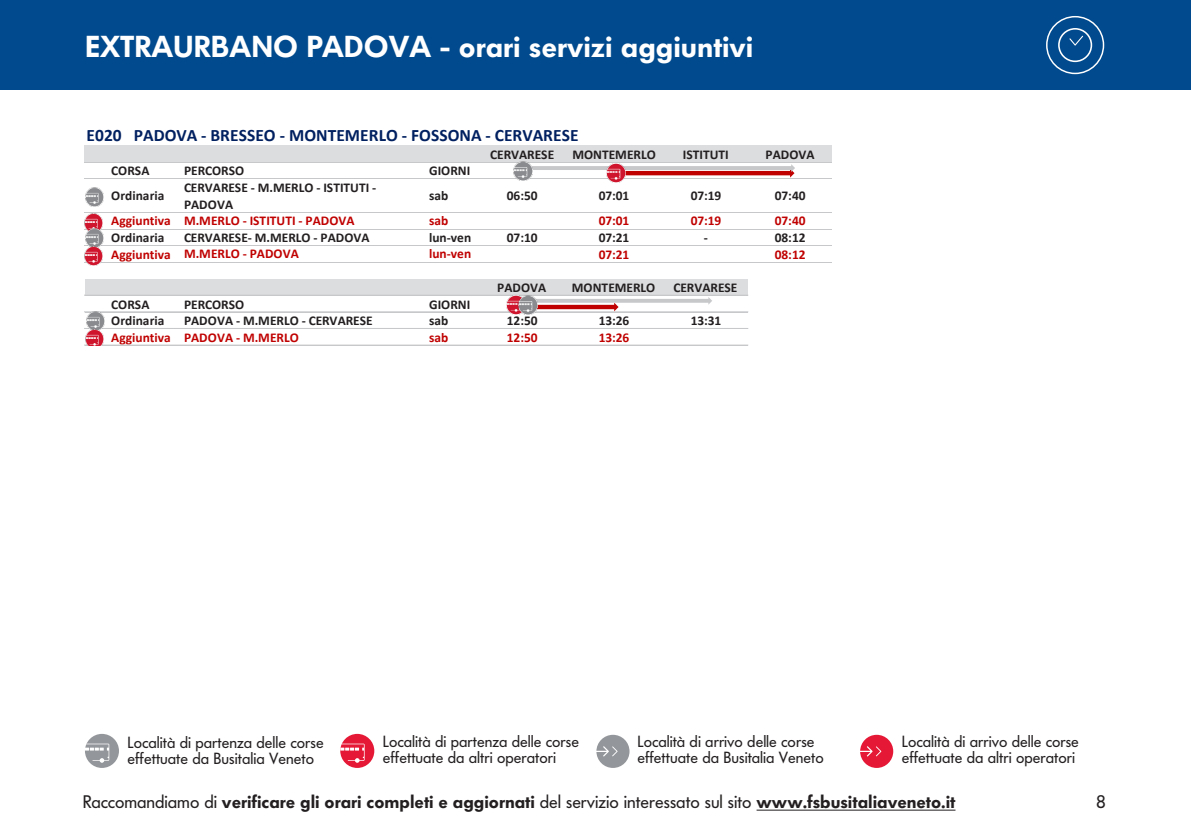
<style>
.page{position:relative;width:1191px;height:840px;background:#fff}
.page>*{position:absolute;margin:0;border:0;box-sizing:border-box;transform-origin:0 0}
.t1{font:600 30px "Futura Serie BQ";color:#fff}
.t2{font:600 18px "Futura Serie BQ";color:#231f20}
.t3{font:18px "Futura Serie BQ";color:#231f20}
.t4{font:700 17.4px "Calibri";letter-spacing:.005em;color:#002060}
.t5{font:16px/16px "Futura Serie BQ";color:#231f20}
.t6{font:700 13.4px/17.2px "Calibri";letter-spacing:-.005em;color:#231f20}
.t7{font:700 13.4px "Calibri";letter-spacing:-.005em;color:#c00000}
.s1{font-weight:400}
</style>
<div class="page">
<div style="left:0;top:0;width:1191px;height:90px;background:#004a8d"></div>
<div style="left:1046px;top:16px;width:58px;height:58px;border:1px solid #fff;border-radius:50%"></div>
<svg style="left:1058px;top:28px;width:34px;height:34px"></svg>
<hr style="left:756px;top:809px;width:199px;height:1px;background:#231f20">
<div style="left:596px;top:734px;width:33px;height:33px;background:#93969a;border-radius:50%"></div>
<svg style="left:596px;top:745px;width:21px;height:11px"></svg>
<div style="left:860px;top:734px;width:33px;height:33px;background:#e51836;border-radius:50%"></div>
<svg style="left:860px;top:745px;width:21px;height:11px"></svg>
<div style="left:85px;top:733px;width:34px;height:34px;background:#93969a;border-radius:50%"></div>
<svg style="left:85px;top:743px;width:24px;height:19px"></svg>
<div style="left:340px;top:733px;width:34px;height:34px;background:#e51836;border-radius:50%"></div>
<svg style="left:340px;top:743px;width:24px;height:19px"></svg>
<div style="left:85px;top:145px;width:747px;height:17px;background:#dcdddf"></div>
<div style="left:85px;top:278px;width:663px;height:17px;background:#dcdddf"></div>
<hr style="left:85px;top:162px;width:747px;height:1px;background:#c7c8ca">
<hr style="left:85px;top:178px;width:747px;height:1px;background:#c7c8ca">
<hr style="left:85px;top:212px;width:747px;height:1px;background:#c7c8ca">
<hr style="left:85px;top:228px;width:747px;height:1px;background:#c7c8ca">
<hr style="left:85px;top:245px;width:747px;height:1px;background:#c7c8ca">
<hr style="left:85px;top:262px;width:747px;height:1px;background:#c7c8ca">
<hr style="left:85px;top:295px;width:663px;height:1px;background:#c7c8ca">
<hr style="left:85px;top:311px;width:663px;height:1px;background:#c7c8ca">
<hr style="left:85px;top:328px;width:663px;height:1px;background:#c7c8ca">
<hr style="left:85px;top:344px;width:663px;height:1px;background:#c7c8ca">
<hr style="left:85px;top:345px;width:663px;height:1px;background:#c7c8ca">
<svg style="left:532px;top:164px;width:263px;height:13px"></svg>
<img style="left:85px;top:187px;width:18px;height:19px">
<img style="left:85px;top:214px;width:18px;height:14px">
<img style="left:85px;top:228px;width:18px;height:37px">
<img style="left:86px;top:311px;width:18px;height:18px">
<img style="left:86px;top:329px;width:18px;height:17px">
<svg style="left:537px;top:297px;width:175px;height:14px"></svg>
<img style="left:513px;top:161px;width:19px;height:19px">
<img style="left:606px;top:163px;width:19px;height:19px">
<img style="left:507px;top:295px;width:11px;height:19px">
<img style="left:518px;top:295px;width:19px;height:19px">
<h1 class="t1" style="left:85px;top:29px;width:670px">EXTRAURBANO PADOVA - orari servizi aggiuntivi</h1>
<p class="t4" style="left:87px;top:123px;width:493px">E020 PADOVA - BRESSEO - MONTEMERLO - FOSSONA - CERVARESE</p>
<p class="t6" style="left:490px;top:145px;width:65px">CERVARESE</p>
<p class="t6" style="left:572px;top:145px;width:85px">MONTEMERLO</p>
<p class="t6" style="left:683px;top:145px;width:47px">ISTITUTI</p>
<p class="t6" style="left:765px;top:145px;width:51px">PADOVA</p>
<p class="t6" style="left:111px;top:162px;width:40px">CORSA</p>
<p class="t6" style="left:184px;top:162px;width:62px">PERCORSO</p>
<p class="t6" style="left:429px;top:162px;width:43px">GIORNI</p>
<p class="t6" style="left:111px;top:187px;width:55px">Ordinaria</p>
<p class="t6" style="left:184px;top:178px;width:194px">CERVARESE - M.MERLO - ISTITUTI -<br>PADOVA</p>
<p class="t6" style="left:429px;top:187px;width:21px">sab</p>
<p class="t6" style="left:507px;top:187px;width:32px">06:50</p>
<p class="t6" style="left:598px;top:187px;width:32px">07:01</p>
<p class="t6" style="left:690px;top:187px;width:32px">07:19</p>
<p class="t6" style="left:775px;top:187px;width:32px">07:40</p>
<p class="t7" style="left:111px;top:211px;width:245px">Aggiuntiva M.MERLO - ISTITUTI - PADOVA</p>
<p class="t7" style="left:429px;top:211px;width:21px">sab</p>
<p class="t7" style="left:598px;top:211px;width:32px">07:01</p>
<p class="t7" style="left:690px;top:211px;width:32px">07:19</p>
<p class="t7" style="left:775px;top:211px;width:32px">07:40</p>
<p class="t6" style="left:111px;top:229px;width:55px">Ordinaria</p>
<p class="t6" style="left:184px;top:228px;width:187px">CERVARESE- M.MERLO - PADOVA</p>
<p class="t6" style="left:429px;top:228px;width:44px">lun-ven</p>
<p class="t6" style="left:507px;top:229px;width:32px">07:10</p>
<p class="t6" style="left:598px;top:229px;width:32px">07:21</p>
<p class="t6" style="left:704px;top:229px;width:6px">-</p>
<p class="t6" style="left:775px;top:229px;width:32px">08:12</p>
<p class="t7" style="left:111px;top:244px;width:189px">Aggiuntiva M.MERLO - PADOVA</p>
<p class="t7" style="left:429px;top:244px;width:44px">lun-ven</p>
<p class="t7" style="left:598px;top:244px;width:32px">07:21</p>
<p class="t7" style="left:775px;top:244px;width:32px">08:12</p>
<p class="t6" style="left:497px;top:278px;width:51px">PADOVA</p>
<p class="t6" style="left:572px;top:278px;width:85px">MONTEMERLO</p>
<p class="t6" style="left:673px;top:278px;width:65px">CERVARESE</p>
<p class="t6" style="left:111px;top:295px;width:40px">CORSA</p>
<p class="t6" style="left:184px;top:295px;width:62px">PERCORSO</p>
<p class="t6" style="left:429px;top:295px;width:43px">GIORNI</p>
<p class="t6" style="left:111px;top:312px;width:55px">Ordinaria</p>
<p class="t6" style="left:184px;top:311px;width:190px">PADOVA - M.MERLO - CERVARESE</p>
<p class="t6" style="left:429px;top:311px;width:21px">sab</p>
<p class="t6" style="left:507px;top:311px;width:32px">12:50</p>
<p class="t6" style="left:598px;top:311px;width:32px">13:26</p>
<p class="t6" style="left:690px;top:311px;width:32px">13:31</p>
<p class="t7" style="left:111px;top:327px;width:189px">Aggiuntiva PADOVA - M.MERLO</p>
<p class="t7" style="left:429px;top:327px;width:21px">sab</p>
<p class="t7" style="left:507px;top:327px;width:32px">12:50</p>
<p class="t7" style="left:598px;top:327px;width:32px">13:26</p>
<p class="t5" style="left:127px;top:734px;width:198px">Località di partenza delle corse effettuate da Busitalia Veneto</p>
<p class="t5" style="left:383px;top:733px;width:198px">Località di partenza delle corse effettuate da altri operatori</p>
<p class="t5" style="left:637px;top:733px;width:188px">Località di arrivo delle corse effettuate da Busitalia Veneto</p>
<p class="t5" style="left:901px;top:733px;width:179px">Località di arrivo delle corse effettuate da altri operatori</p>
<h2 class="t2" style="left:83px;top:791px;width:874px"><span class="s1">Raccomandiamo di</span> verificare gli orari completi e aggiornati <span class="s1">del servizio interessato sul sito</span> www.fsbusitaliaveneto.it</h2>
<h2 class="t3" style="left:1096px;top:790px;width:11px">8</h2>
</div>
